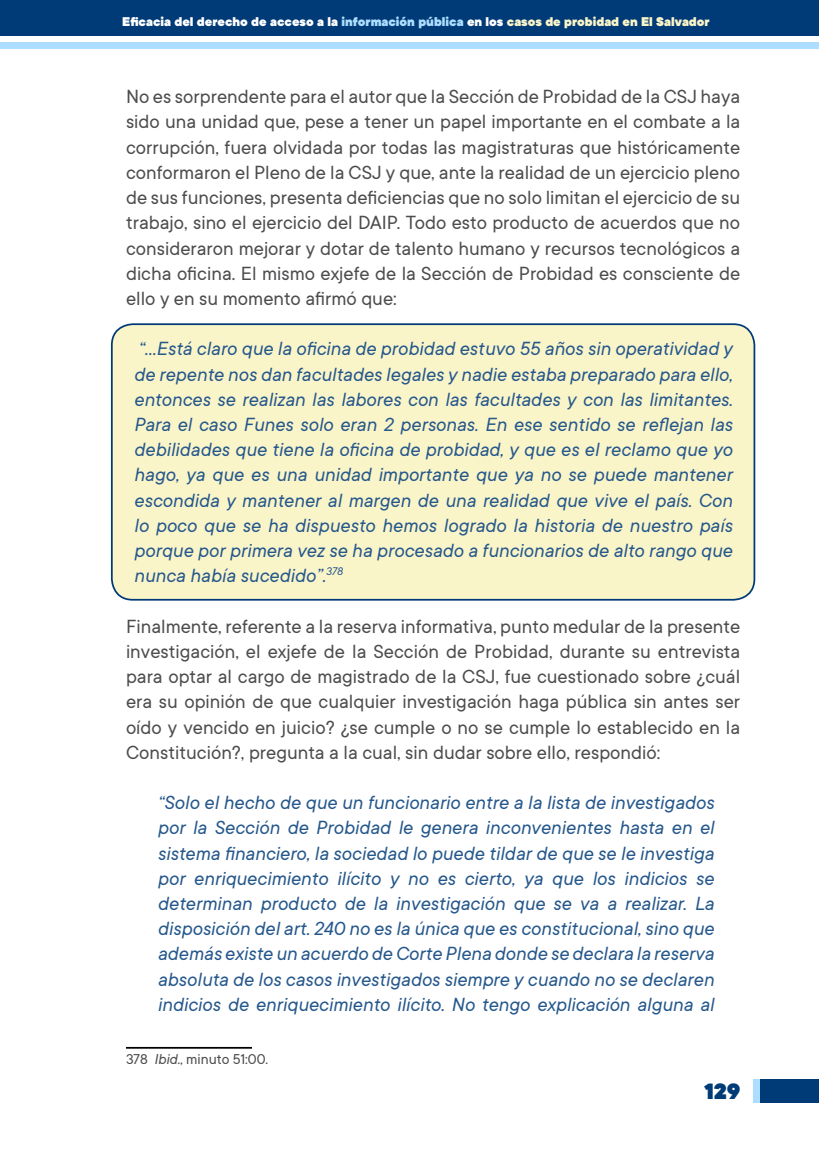
<style>
.page{position:relative;width:819px;height:1166px;background:#fff}
.page>*{position:absolute;margin:0;border:0;box-sizing:border-box;transform-origin:0 0}
.t1{font:900 24.5px "TT Commons";color:#003b78}
.t2{font:italic 21px/25.2px "TT Commons";color:#26588c;text-align:justify}
.t3{font:21px/25.2px "TT Commons";color:#4d4d4f;text-align:justify}
.t4{font:15.75px "TT Commons";color:#4d4d4f}
.t5{font:900 14px "TT Commons";color:#fff}
.s1{color:#addeff}
.s2{color:#faf5c9}
.s3{font-style:italic}
</style>
<div class="page">
<div style="left:753px;top:1079px;width:66px;height:23px;background:#003b78"></div>
<div style="left:0;top:0;width:819px;height:36px;background:#003b78"></div>
<div style="left:0;top:42px;width:819px;height:7px;background:#addeff"></div>
<div style="left:753px;top:1079px;width:7px;height:23px;background:#addeff"></div>
<div style="left:112px;top:324px;width:642px;height:276px;background:#faf5c9;border-radius:21px"></div>
<div style="left:111px;top:323px;width:644px;height:277px;border:2px solid #003b78;border-radius:21px"></div>
<hr style="left:126px;top:1046px;width:126px;height:2px;background:#000">
<p class="t5" style="left:122px;top:12px;width:589px">Eficacia del derecho de acceso a la <span class="s1">información pública</span> en los <span class="s2">casos de probidad en El Salvador</span></p>
<p class="t3" style="left:126px;top:83px;width:616px">No es sorprendente para el autor que la Sección de Probidad de la CSJ haya sido una unidad que, pese a tener un papel importante en el combate a la corrupción, fuera olvidada por todas las magistraturas que históricamente conformaron el Pleno de la CSJ y que, ante la realidad de un ejercicio pleno de sus funciones, presenta deficiencias que no solo limitan el ejercicio de su trabajo, sino el ejercicio del DAIP. Todo esto producto de acuerdos que no consideraron mejorar y dotar de talento humano y recursos tecnológicos a dicha oficina. El mismo exjefe de la Sección de Probidad es consciente de ello y en su momento afirmó que:</p>
<p class="t2" style="left:134px;top:335px;width:600px">“…Está claro que la oficina de probidad estuvo 55 años sin operatividad y de repente nos dan facultades legales y nadie estaba preparado para ello, entonces se realizan las labores con las facultades y con las limitantes.<br>Para el caso Funes solo eran 2 personas. En ese sentido se reflejan las debilidades que tiene la oficina de probidad, y que es el reclamo que yo hago, ya que es una unidad importante que ya no se puede mantener escondida y mantener al margen de una realidad que vive el país. Con lo poco que se ha dispuesto hemos logrado la historia de nuestro país porque por primera vez se ha procesado a funcionarios de alto rango que nunca había sucedido”.<sup>378</sup></p>
<p class="t3" style="left:126px;top:613px;width:616px">Finalmente, referente a la reserva informativa, punto medular de la presente investigación, el exjefe de la Sección de Probidad, durante su entrevista para optar al cargo de magistrado de la CSJ, fue cuestionado sobre ¿cuál era su opinión de que cualquier investigación haga pública sin antes ser oído y vencido en juicio? ¿se cumple o no se cumple lo establecido en la Constitución?, pregunta a la cual, sin dudar sobre ello, respondió:</p>
<p class="t2" style="left:158px;top:789px;width:558px">“Solo el hecho de que un funcionario entre a la lista de investigados por la Sección de Probidad le genera inconvenientes hasta en el sistema financiero, la sociedad lo puede tildar de que se le investiga por enriquecimiento ilícito y no es cierto, ya que los indicios se determinan producto de la investigación que se va a realizar. La disposición del art. 240 no es la única que es constitucional, sino que además existe un acuerdo de Corte Plena donde se declara la reserva absoluta de los casos investigados siempre y cuando no se declaren indicios de enriquecimiento ilícito. No tengo explicación alguna al</p>
<p class="t4" style="left:126px;top:1048px;width:144px">378 <span class="s3">Ibid.,</span> minuto 51:00.</p>
<p class="t1" style="left:704px;top:1073px;width:37px">129</p>
</div>
